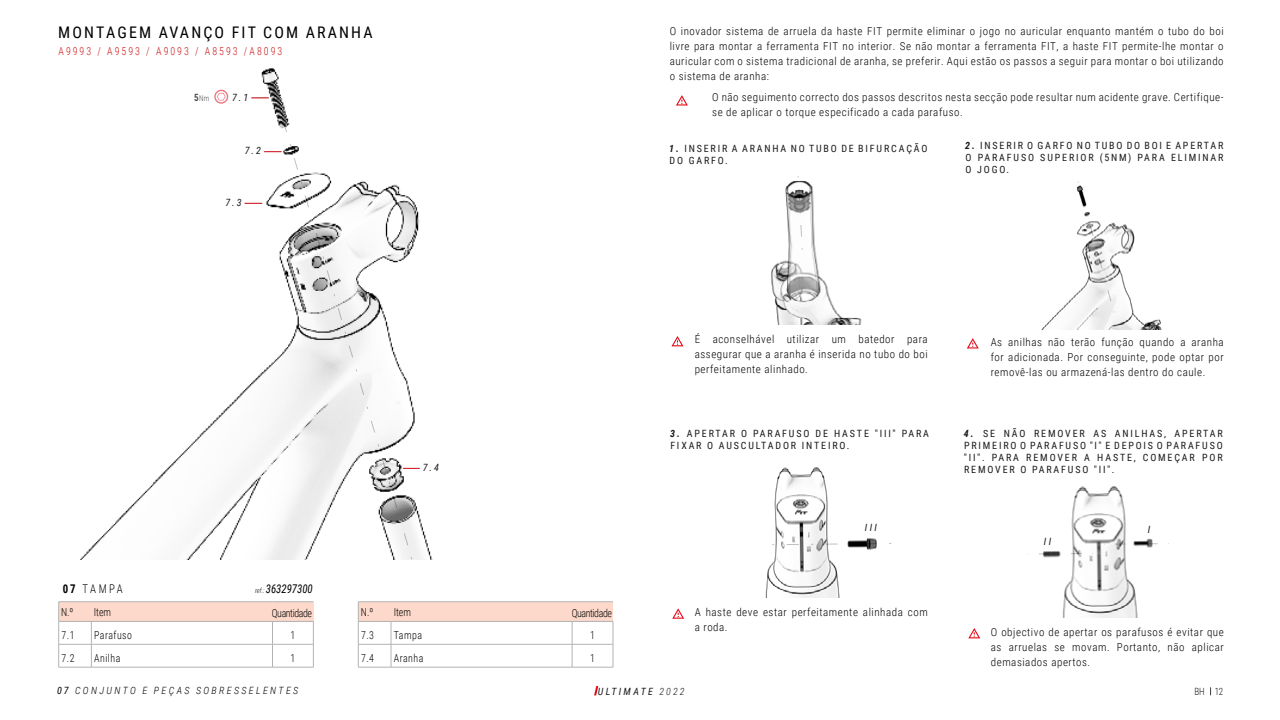
<style>
.page{position:relative;width:1280px;height:720px;background:#fff}
.page>*{position:absolute;margin:0;border:0;box-sizing:border-box;transform-origin:0 0}
.t1{font:16px "Roboto Condensed";letter-spacing:.135em;color:#000}
.t2{font:italic 12px "Roboto Condensed";color:#000;scale:.9 1}
.t3{font:300 12px "Roboto Condensed";letter-spacing:.215em;color:#000;scale:.9 1}
.t4{font:300 11px/15px "Roboto Condensed";letter-spacing:.05em;color:#000;text-align:justify}
.t5{font:300 11px "Roboto Condensed";letter-spacing:.05em;color:#000;scale:.9 1}
.t6{font:300 11px "Roboto Condensed";letter-spacing:.2em;color:#cd1719;scale:.9 1}
.t7{font:300 11px "Roboto Condensed";letter-spacing:-.04em;color:#000;scale:.9 1}
.t8{font:10px/12px "Roboto Condensed";letter-spacing:.185em;color:#1a1a1a}
.t9{font:italic 10px "Roboto Condensed";letter-spacing:.235em;color:#1a1a1a}
.t10{font:italic 300 10px "Roboto Condensed";letter-spacing:.235em;color:#000}
.t11{font:300 10px "Roboto Condensed";color:#1a1a1a;scale:.9 1}
.t12{font:300 8px "Roboto Condensed";color:#4d4d4d;scale:.9 1}
.s1{font-weight:700;font-size:10px}
.s2{font-weight:300;font-size:7px}
.s3{font-weight:700}
.s4{font-weight:700;font-style:italic}
.s5{font-weight:400}
.s6{font-weight:300}
</style>
<div class="page">
<svg style="left:594px;top:686px;width:4px;height:9px"></svg>
<img style="left:80px;top:70px;width:352px;height:489px">
<div style="left:59px;top:602px;width:254px;height:19px;background:#fcd9ca"></div>
<hr style="left:59px;top:644px;width:32px;height:1px;background:#b3b3b3">
<hr style="left:91px;top:644px;width:182px;height:1px;background:#b3b3b3">
<svg style="left:91px;top:622px;width:1px;height:45px"></svg>
<hr style="left:273px;top:644px;width:41px;height:1px;background:#b3b3b3">
<svg style="left:272px;top:622px;width:1px;height:45px"></svg>
<hr style="left:59px;top:667px;width:32px;height:1px;background:#b3b3b3">
<hr style="left:91px;top:667px;width:182px;height:1px;background:#b3b3b3">
<hr style="left:273px;top:667px;width:41px;height:1px;background:#b3b3b3">
<hr style="left:59px;top:602px;width:32px;height:1px;background:#b3b3b3">
<svg style="left:59px;top:602px;width:1px;height:65px"></svg>
<hr style="left:91px;top:602px;width:182px;height:1px;background:#b3b3b3">
<hr style="left:273px;top:602px;width:40px;height:1px;background:#b3b3b3">
<hr style="left:59px;top:621px;width:32px;height:1px;background:#b3b3b3">
<hr style="left:91px;top:621px;width:182px;height:1px;background:#b3b3b3">
<hr style="left:273px;top:621px;width:41px;height:1px;background:#b3b3b3">
<svg style="left:313px;top:622px;width:1px;height:45px"></svg>
<div style="left:358px;top:602px;width:255px;height:19px;background:#fcd9ca"></div>
<hr style="left:358px;top:644px;width:33px;height:1px;background:#b3b3b3">
<hr style="left:391px;top:644px;width:181px;height:1px;background:#b3b3b3">
<svg style="left:391px;top:622px;width:1px;height:45px"></svg>
<hr style="left:572px;top:644px;width:41px;height:1px;background:#b3b3b3">
<svg style="left:572px;top:622px;width:1px;height:45px"></svg>
<hr style="left:358px;top:667px;width:33px;height:1px;background:#b3b3b3">
<hr style="left:391px;top:667px;width:181px;height:1px;background:#b3b3b3">
<hr style="left:572px;top:667px;width:41px;height:1px;background:#b3b3b3">
<hr style="left:358px;top:602px;width:33px;height:1px;background:#b3b3b3">
<svg style="left:358px;top:602px;width:1px;height:65px"></svg>
<hr style="left:391px;top:602px;width:181px;height:1px;background:#b3b3b3">
<hr style="left:572px;top:602px;width:41px;height:1px;background:#b3b3b3">
<hr style="left:358px;top:621px;width:33px;height:1px;background:#b3b3b3">
<hr style="left:391px;top:621px;width:181px;height:1px;background:#b3b3b3">
<hr style="left:572px;top:621px;width:41px;height:1px;background:#b3b3b3">
<svg style="left:613px;top:622px;width:1px;height:45px"></svg>
<svg style="left:251px;top:98px;width:13px;height:1px"></svg>
<svg style="left:245px;top:203px;width:17px;height:1px"></svg>
<svg style="left:214px;top:90px;width:14px;height:14px"></svg>
<svg style="left:264px;top:68px;width:149px;height:492px"></svg>
<img style="left:771px;top:181px;width:91px;height:143px">
<img style="left:1041px;top:188px;width:121px;height:142px">
<img style="left:765px;top:467px;width:112px;height:131px">
<img style="left:1043px;top:486px;width:110px;height:131px">
<svg style="left:672px;top:608px;width:12px;height:11px"></svg>
<svg style="left:968px;top:628px;width:12px;height:10px"></svg>
<svg style="left:671px;top:336px;width:12px;height:10px"></svg>
<svg style="left:967px;top:338px;width:12px;height:10px"></svg>
<svg style="left:676px;top:95px;width:12px;height:11px"></svg>
<svg style="left:771px;top:542px;width:121px;height:4px"></svg>
<svg style="left:1077px;top:181px;width:41px;height:142px"></svg>
<svg style="left:797px;top:176px;width:7px;height:85px"></svg>
<svg style="left:1028px;top:552px;width:76px;height:3px"></svg>
<svg style="left:1103px;top:543px;width:66px;height:2px"></svg>
<h1 class="t1" style="left:58px;top:21px;width:316px">MONTAGEM AVANÇO FIT COM ARANHA</h1>
<p class="t6" style="left:58px;top:44px;width:250px">A9993 / A9593 / A9093 / A8593 /A8093</p>
<p class="t9" style="left:232px;top:90px;width:18px">7.1</p>
<p class="t12" style="left:194px;top:92px;width:18px"><span class="s1">5</span>Nm</p>
<p class="t9" style="left:245px;top:144px;width:18px">7.2</p>
<p class="t9" style="left:225px;top:195px;width:18px">7.3</p>
<p class="t9" style="left:423px;top:461px;width:18px">7.4</p>
<p class="t2" style="left:255px;top:580px;width:66px"><span class="s2">ref.:</span> 363297300</p>
<p class="t3" style="left:63px;top:581px;width:68px"><span class="s3">07</span> TAMPA</p>
<p class="t5" style="left:62px;top:627px;width:16px">7.1</p>
<p class="t5" style="left:94px;top:627px;width:44px">Parafuso</p>
<p class="t5" style="left:291px;top:627px;width:7px">1</p>
<p class="t5" style="left:62px;top:650px;width:16px">7.2</p>
<p class="t5" style="left:94px;top:650px;width:31px">Anilha</p>
<p class="t5" style="left:291px;top:650px;width:7px">1</p>
<p class="t5" style="left:61px;top:605px;width:15px">N.º</p>
<p class="t5" style="left:94px;top:605px;width:21px">Item</p>
<p class="t7" style="left:272px;top:605px;width:46px">Quantidade</p>
<p class="t5" style="left:361px;top:605px;width:15px">N.º</p>
<p class="t5" style="left:394px;top:605px;width:21px">Item</p>
<p class="t7" style="left:572px;top:605px;width:46px">Quantidade</p>
<p class="t5" style="left:361px;top:627px;width:16px">7.3</p>
<p class="t5" style="left:394px;top:627px;width:33px">Tampa</p>
<p class="t5" style="left:590px;top:627px;width:7px">1</p>
<p class="t5" style="left:361px;top:650px;width:16px">7.4</p>
<p class="t5" style="left:394px;top:650px;width:34px">Aranha</p>
<p class="t5" style="left:590px;top:650px;width:7px">1</p>
<p class="t4" style="left:670px;top:23px;width:555px">O inovador sistema de arruela da haste FIT permite eliminar o jogo no auricular enquanto mantém o tubo do boi livre para montar a ferramenta FIT no interior. Se não montar a ferramenta FIT, a haste FIT permite-lhe montar o auricular com o sistema tradicional de aranha, se preferir. Aqui estão os passos a seguir para montar o boi utilizando o sistema de aranha:</p>
<p class="t4" style="left:712px;top:89px;width:513px">O não seguimento correcto dos passos descritos nesta secção pode resultar num acidente grave. Certifique&shy;se de aplicar o torque especificado a cada parafuso.</p>
<p class="t8" style="left:669px;top:142px;width:260px"><span class="s4">1.</span> INSERIR A ARANHA NO TUBO DE BIFURCAÇÃO<br>DO GARFO.</p>
<p class="t8" style="left:965px;top:139px;width:260px;text-align:justify"><span class="s4">2.</span> INSERIR O GARFO NO TUBO DO BOI E APERTAR O PARAFUSO SUPERIOR (5NM) PARA ELIMINAR O JOGO.</p>
<p class="t4" style="left:695px;top:332px;width:234px">É aconselhável utilizar um batedor para assegurar que a aranha é inserida no tubo do boi perfeitamente alinhado.</p>
<p class="t4" style="left:991px;top:334px;width:235px">As anilhas não terão função quando a aranha for adicionada. Por conseguinte, pode optar por removê-las ou armazená-las dentro do caule.</p>
<p class="t8" style="left:670px;top:428px;width:260px"><span class="s4">3.</span> APERTAR O PARAFUSO DE HASTE "III" PARA<br>FIXAR O AUSCULTADOR INTEIRO.</p>
<p class="t8" style="left:964px;top:428px;width:260px;text-align:justify"><span class="s4">4.</span> SE NÃO REMOVER AS ANILHAS, APERTAR PRIMEIRO O PARAFUSO "I" E DEPOIS O PARAFUSO "II". PARA REMOVER A HASTE, COMEÇAR POR REMOVER O PARAFUSO "II".</p>
<p class="t9" style="left:865px;top:520px;width:14px">III</p>
<p class="t9" style="left:1148px;top:522px;width:4px">I</p>
<p class="t9" style="left:1044px;top:534px;width:9px">II</p>
<p class="t4" style="left:695px;top:604px;width:234px">A haste deve estar perfeitamente alinhada com a roda.</p>
<p class="t4" style="left:991px;top:624px;width:234px">O objectivo de apertar os parafusos é evitar que as arruelas se movam. Portanto, não aplicar demasiados apertos.</p>
<p class="t10" style="left:57px;top:684px;width:243px"><span class="s5">07</span> CONJUNTO E PEÇAS SOBRESSELENTES</p>
<p class="t9" style="left:598px;top:685px;width:88px">ULTIMATE <span class="s6">2022</span></p>
<p class="t11" style="left:1194px;top:685px;width:34px">BH 12</p>
</div>
